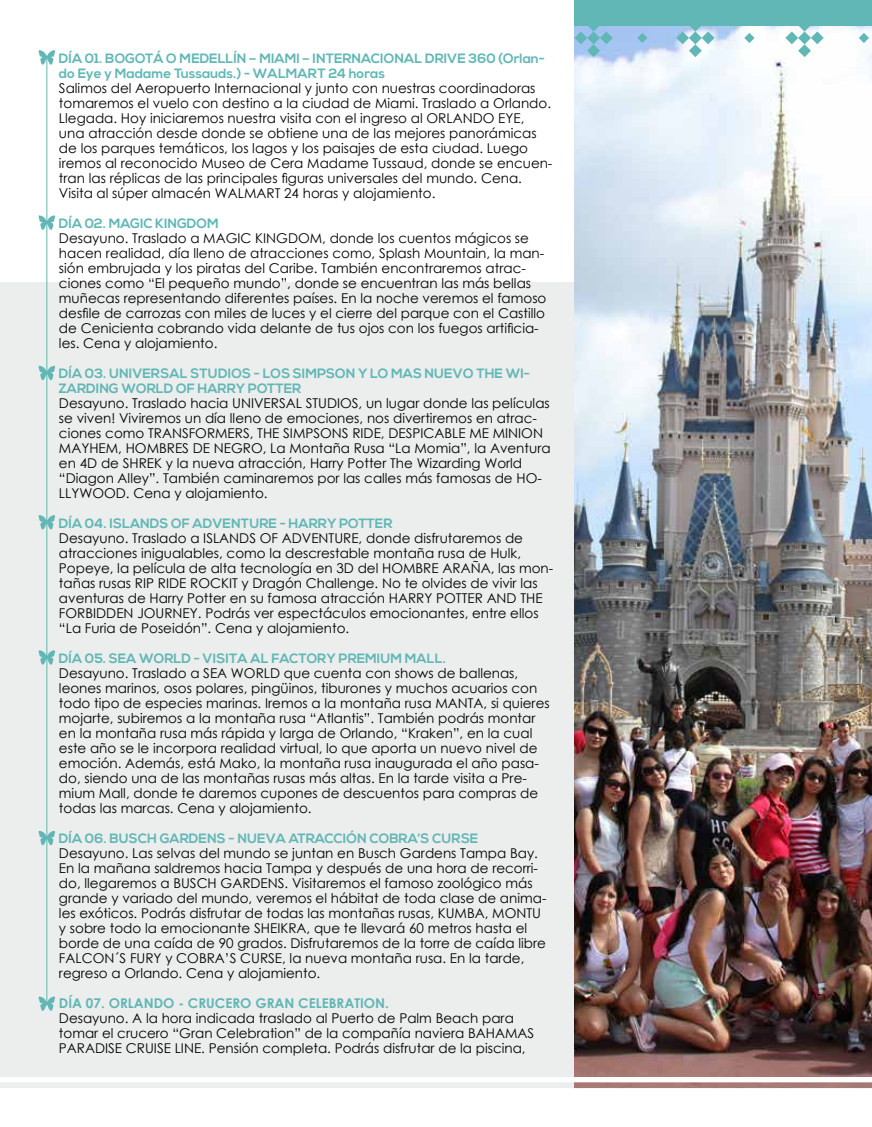
<style>
.page{position:relative;width:872px;height:1127px;background:#fff}
.page>*{position:absolute;margin:0;border:0;box-sizing:border-box;transform-origin:0 0}
.t1{font:13.5px/15px "Century Gothic";color:#000}
.t2{font:700 13.5px/15px "Nexa";color:#60b7b5}
.t3{font:700 13.5px "Century Gothic";color:#60b7b5}
</style>
<div class="page">
<div style="left:0;top:283px;width:872px;height:844px;background:#eceded"></div>
<img style="left:574px;top:26px;width:298px;height:1051px">
<svg style="left:0;top:1077px;width:872px;height:50px;fill:#fff"></svg>
<svg style="left:785px;top:26px;width:38px;height:31px"></svg>
<svg style="left:676px;top:26px;width:38px;height:31px"></svg>
<svg style="left:574px;top:26px;width:39px;height:31px"></svg>
<svg style="left:858px;top:33px;width:11px;height:10px"></svg>
<svg style="left:744px;top:33px;width:10px;height:10px"></svg>
<svg style="left:637px;top:33px;width:10px;height:10px"></svg>
<div style="left:574px;top:0;width:298px;height:26px;background:#60b7b5"></div>
<svg style="left:38px;top:50px;width:17px;height:15px"></svg>
<svg style="left:38px;top:215px;width:17px;height:15px"></svg>
<svg style="left:38px;top:365px;width:17px;height:15px"></svg>
<svg style="left:38px;top:514px;width:17px;height:15px"></svg>
<svg style="left:38px;top:649px;width:17px;height:16px"></svg>
<svg style="left:38px;top:830px;width:17px;height:15px"></svg>
<svg style="left:38px;top:995px;width:17px;height:16px"></svg>
<hr style="left:46px;top:57px;width:1px;height:946px;background:#60b7b5">
<p class="t2" style="left:59px;top:51px;width:487px">DÍA 01. BOGOTÁ O MEDELLÍN – MIAMI – INTERNACIONAL DRIVE 360 (Orlan&shy;do Eye y Madame Tussauds.) - WALMART 24 horas</p>
<p class="t1" style="left:59px;top:80px;width:495px">Salimos del Aeropuerto Internacional y junto con nuestras coordinadoras tomaremos el vuelo con destino a la ciudad de Miami. Traslado a Orlando.<br>Llegada. Hoy iniciaremos nuestra visita con el ingreso al ORLANDO EYE, una atracción desde donde se obtiene una de las mejores panorámicas de los parques temáticos, los lagos y los paisajes de esta ciudad. Luego iremos al reconocido Museo de Cera Madame Tussaud, donde se encuen&shy;tran las réplicas de las principales figuras universales del mundo. Cena.<br>Visita al súper almacén WALMART 24 horas y alojamiento.</p>
<p class="t2" style="left:59px;top:216px;width:161px">DÍA 02. MAGIC KINGDOM</p>
<p class="t1" style="left:59px;top:230px;width:489px">Desayuno. Traslado a MAGIC KINGDOM, donde los cuentos mágicos se hacen realidad, día lleno de atracciones como, Splash Mountain, la man&shy;sión embrujada y los piratas del Caribe. También encontraremos atrac&shy;ciones como “El pequeño mundo”, donde se encuentran las más bellas muñecas representando diferentes países. En la noche veremos el famoso desfile de carrozas con miles de luces y el cierre del parque con el Castillo de Cenicienta cobrando vida delante de tus ojos con los fuegos artificia&shy;les. Cena y alojamiento.</p>
<p class="t2" style="left:59px;top:366px;width:472px">DÍA 03. UNIVERSAL STUDIOS - LOS SIMPSON Y LO MAS NUEVO THE WI-<br>ZARDING WORLD OF HARRY POTTER</p>
<p class="t1" style="left:59px;top:395px;width:493px">Desayuno. Traslado hacia UNIVERSAL STUDIOS, un lugar donde las películas se viven! Viviremos un día lleno de emociones, nos divertiremos en atrac&shy;ciones como TRANSFORMERS, THE SIMPSONS RIDE, DESPICABLE ME MINION MAYHEM, HOMBRES DE NEGRO, La Montaña Rusa “La Momia”, la Aventura en 4D de SHREK y la nueva atracción, Harry Potter The Wizarding World “Diagon Alley”. También caminaremos por las calles más famosas de HO-LLYWOOD. Cena y alojamiento.</p>
<p class="t2" style="left:59px;top:516px;width:335px">DÍA 04. ISLANDS OF ADVENTURE - HARRY POTTER</p>
<p class="t1" style="left:59px;top:530px;width:496px">Desayuno. Traslado a ISLANDS OF ADVENTURE, donde disfrutaremos de atracciones inigualables, como la descrestable montaña rusa de Hulk, Popeye, la película de alta tecnología en 3D del HOMBRE ARAÑA, las mon&shy;tañas rusas RIP RIDE ROCKIT y Dragón Challenge. No te olvides de vivir las aventuras de Harry Potter en su famosa atracción HARRY POTTER AND THE FORBIDDEN JOURNEY. Podrás ver espectáculos emocionantes, entre ellos “La Furia de Poseidón”. Cena y alojamiento.</p>
<p class="t2" style="left:59px;top:651px;width:388px">DÍA 05. SEA WORLD - VISITA AL FACTORY PREMIUM MALL.</p>
<p class="t1" style="left:59px;top:665px;width:492px">Desayuno. Traslado a SEA WORLD que cuenta con shows de ballenas, leones marinos, osos polares, pingüinos, tiburones y muchos acuarios con todo tipo de especies marinas. Iremos a la montaña rusa MANTA, si quieres mojarte, subiremos a la montaña rusa “Atlantis”. También podrás montar en la montaña rusa más rápida y larga de Orlando, “Kraken”, en la cual este año se le incorpora realidad virtual, lo que aporta un nuevo nivel de emoción. Además, está Mako, la montaña rusa inaugurada el año pasa&shy;do, siendo una de las montañas rusas más altas. En la tarde visita a Pre&shy;mium Mall, donde te daremos cupones de descuentos para compras de todas las marcas. Cena y alojamiento.</p>
<p class="t2" style="left:59px;top:831px;width:421px">DÍA 06. BUSCH GARDENS - NUEVA ATRACCIÓN COBRA’S CURSE</p>
<p class="t1" style="left:59px;top:845px;width:489px">Desayuno. Las selvas del mundo se juntan en Busch Gardens Tampa Bay.<br>En la mañana saldremos hacia Tampa y después de una hora de recorri&shy;do, llegaremos a BUSCH GARDENS. Visitaremos el famoso zoológico más grande y variado del mundo, veremos el hábitat de toda clase de anima&shy;les exóticos. Podrás disfrutar de todas las montañas rusas, KUMBA, MONTU y sobre todo la emocionante SHEIKRA, que te llevará 60 metros hasta el borde de una caída de 90 grados. Disfrutaremos de la torre de caída libre FALCON´S FURY y COBRA’S CURSE, la nueva montaña rusa. En la tarde, regreso a Orlando. Cena y alojamiento.</p>
<p class="t3" style="left:59px;top:993px;width:331px">DÍA 07. ORLANDO - CRUCERO GRAN CELEBRATION.</p>
<p class="t1" style="left:59px;top:1010px;width:477px">Desayuno. A la hora indicada traslado al Puerto de Palm Beach para tomar el crucero “Gran Celebration” de la compañía naviera BAHAMAS<br>PARADISE CRUISE LINE. Pensión completa. Podrás disfrutar de la piscina,</p>
</div>
